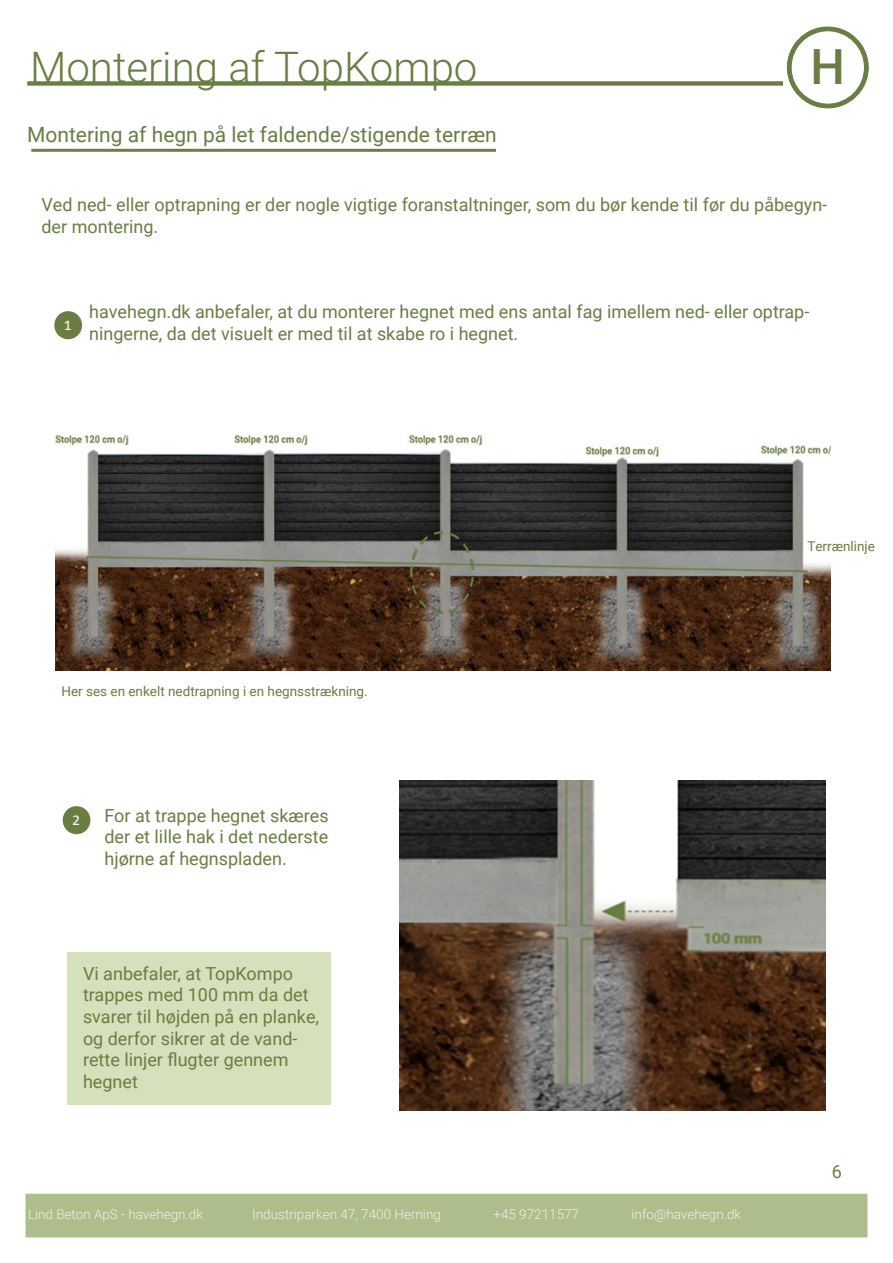
<style>
.page{position:relative;width:893px;height:1263px;background:#fff}
.page>*{position:absolute;margin:0;border:0;box-sizing:border-box;transform-origin:0 0}
.t1{font:500 48.45px "Roboto";color:#6a7d42}
.t2{font:300 42px "Roboto";color:#6a7d42}
.t3{font:21px "Roboto";color:#6a7d42}
.t4{font:18px/21.6px "Roboto";color:#6a7d42}
.t5{font:18px "Calibri";color:#eff4e3}
.t6{font:300 13.5px "Roboto";color:#eff4e3}
.t7{font:13.5px "Roboto";color:#6a7d42}
</style>
<div class="page">
<div style="left:67px;top:952px;width:263px;height:153px;background:#d5e0bd"></div>
<div style="left:26px;top:1194px;width:841px;height:43px;background:#adbd8c"></div>
<div style="left:787px;top:27px;width:81px;height:81px;background:#6a7d42;border-radius:50%"></div>
<div style="left:787px;top:27px;width:82px;height:81px;border:1px solid #6a7d42;border-radius:50%"></div>
<div style="left:791px;top:31px;width:73px;height:73px;background:#fff;border-radius:50%"></div>
<div style="left:791px;top:30px;width:74px;height:75px;border:1px solid #6a7d42;border-radius:50%"></div>
<div style="left:27px;top:81px;width:756px;height:5px;border:2px solid #6a7d42"></div>
<img style="left:56px;top:434px;width:774px;height:237px">
<img style="left:411px;top:532px;width:62px;height:81px">
<svg style="left:31px;top:148px;width:464px;height:4px;background:#909e72"></svg>
<img style="left:400px;top:781px;width:425px;height:329px">
<div style="left:56px;top:312px;width:25px;height:26px;background:#6a7d42;border-radius:50%"></div>
<div style="left:54px;top:311px;width:28px;height:28px;border:3px solid #6a7d42;border-radius:50%"></div>
<div style="left:64px;top:807px;width:25px;height:26px;background:#6a7d42;border-radius:50%"></div>
<div style="left:63px;top:806px;width:27px;height:28px;border:3px solid #6a7d42;border-radius:50%"></div>
<p class="t2" style="left:30px;top:38px;width:449px">Montering af TopKompo</p>
<h1 class="t1" style="left:811px;top:33px;width:36px">H</h1>
<p class="t3" style="left:27px;top:120px;width:471px">Montering af hegn på let faldende/stigende terræn</p>
<p class="t4" style="left:41px;top:193px;width:787px">Ved ned- eller optrapning er der nogle vigtige foranstaltninger, som du bør kende til før du påbegyn&shy;der montering.</p>
<p class="t5" style="left:64px;top:311px;width:10px">1</p>
<p class="t4" style="left:89px;top:300px;width:722px">havehegn.dk anbefaler, at du monterer hegnet med ens antal fag imellem ned- eller optrap&shy;ningerne, da det visuelt er med til at skabe ro i hegnet.</p>
<p class="t7" style="left:807px;top:537px;width:69px">Terrænlinje</p>
<p class="t7" style="left:61px;top:682px;width:308px">Her ses en enkelt nedtrapning i en hegnsstrækning.</p>
<p class="t5" style="left:72px;top:806px;width:10px">2</p>
<p class="t4" style="left:104px;top:804px;width:226px;text-align:justify">For at trappe hegnet skæres der et lille hak i det nederste hjørne af hegnspladen.</p>
<p class="t4" style="left:83px;top:962px;width:238px">Vi anbefaler, at TopKompo trappes med 100 mm da det svarer til højden på en planke, og derfor sikrer at de vand&shy;rette linjer flugter gennem hegnet</p>
<p class="t6" style="left:28px;top:1205px;width:177px">Lind Beton ApS - havehegn.dk</p>
<p class="t6" style="left:252px;top:1205px;width:190px">Industriparken 47, 7400 Herning</p>
<p class="t6" style="left:493px;top:1205px;width:87px">+45 97211577</p>
<p class="t6" style="left:632px;top:1205px;width:111px">info@havehegn.dk</p>
<p class="t4" style="left:832px;top:1160px;width:12px">6</p>
</div>
